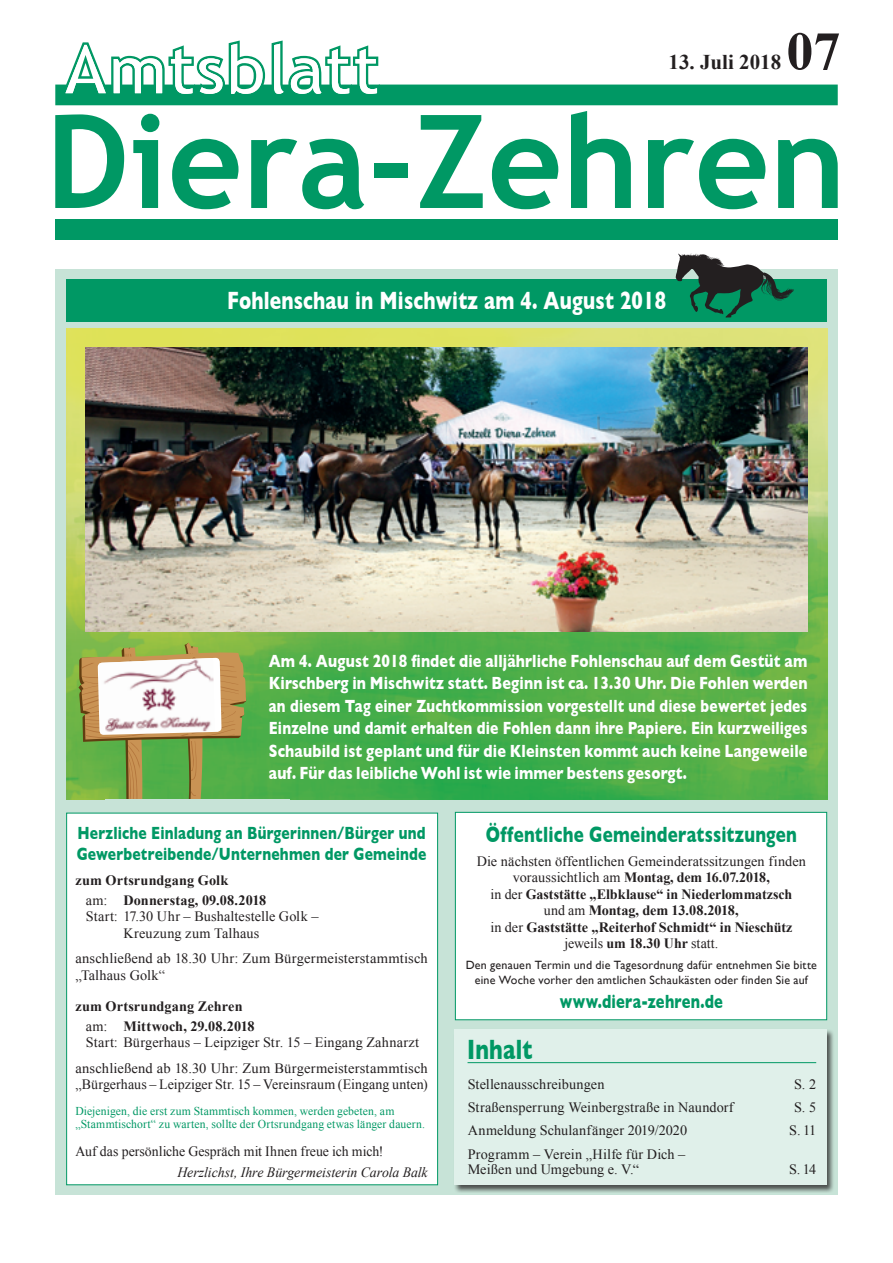
<style>
.page{position:relative;width:893px;height:1263px;background:#fff}
.page>*{position:absolute;margin:0;border:0;box-sizing:border-box;transform-origin:0 0}
.t1{font:700 54px "Times New Roman";color:#231f20}
.t2{font:700 28.5px "Gill Sans";letter-spacing:.015em;color:#009864;scale:.75 1}
.t3{font:700 25.5px "Gill Sans";letter-spacing:.01em;color:#fff;scale:.75 1}
.t4{font:700 22.5px "Gill Sans";letter-spacing:.015em;color:#009864;scale:.75 1}
.t5{font:700 21px "Times New Roman";color:#231f20}
.t6{font:700 19.5px "Gill Sans";letter-spacing:.015em;color:#009864;scale:.75 1}
.t7{font:700 18px/22.5px "Gill Sans";letter-spacing:.01em;color:#fff;text-align:justify;scale:.8 1}
.t8{font:700 18px/21px "Gill Sans";letter-spacing:.015em;color:#009864;scale:.77 1}
.t9{font:14.25px/16.5px "Times New Roman";letter-spacing:.005em;color:#231f20}
.t10{font:700 14.25px/16.5px "Times New Roman";color:#231f20}
.t11{font:italic 14.25px "Times New Roman";letter-spacing:-.005em;color:#231f20}
.t12{font:12px/13.5px "Times New Roman";letter-spacing:.01em;color:#009864}
.t13{font:12px/15px "Gill Sans";letter-spacing:.02em;color:#231f20;text-align:center}
.s1{font-weight:400}
.s2{font-style:inherit}
</style>
<div class="page">
<div style="left:55px;top:270px;width:783px;height:925px;background:#c7e3d7"></div>
<svg style="left:55px;top:114px;width:69px;height:94px"></svg>
<svg style="left:141px;top:114px;width:18px;height:18px"></svg>
<svg style="left:133px;top:140px;width:25px;height:68px"></svg>
<svg style="left:172px;top:139px;width:67px;height:70px"></svg>
<svg style="left:251px;top:139px;width:113px;height:70px"></svg>
<div style="left:374px;top:163px;width:34px;height:15px;background:#009864"></div>
<svg style="left:420px;top:115px;width:63px;height:93px"></svg>
<svg style="left:492px;top:139px;width:66px;height:70px"></svg>
<svg style="left:571px;top:111px;width:60px;height:97px"></svg>
<svg style="left:648px;top:139px;width:117px;height:70px"></svg>
<svg style="left:778px;top:139px;width:60px;height:69px"></svg>
<svg style="left:55px;top:41px;width:783px;height:64px"></svg>
<svg style="left:114px;top:58px;width:48px;height:35px"></svg>
<svg style="left:171px;top:49px;width:22px;height:45px"></svg>
<svg style="left:199px;top:58px;width:24px;height:36px"></svg>
<svg style="left:274px;top:44px;width:10px;height:50px"></svg>
<svg style="left:328px;top:49px;width:21px;height:45px"></svg>
<svg style="left:355px;top:49px;width:22px;height:45px"></svg>
<svg style="left:65px;top:45px;width:41px;height:48px"></svg>
<svg style="left:231px;top:44px;width:32px;height:50px"></svg>
<svg style="left:291px;top:58px;width:30px;height:36px"></svg>
<div style="left:55px;top:219px;width:783px;height:21px;background:#009864"></div>
<div style="left:453px;top:1028px;width:381px;height:165px;background:#231f20;opacity:.75"></div>
<div style="left:455px;top:1029px;width:372px;height:156px;background:#e0f0ea"></div>
<hr style="left:467px;top:1062px;width:349px;height:1px;background:#009864">
<div style="left:455px;top:812px;width:372px;height:208px;background:#fff;border:1px solid #009864"></div>
<div style="left:66px;top:279px;width:761px;height:43px;background:#009864"></div>
<div style="left:66px;top:813px;width:372px;height:372px;background:#fff;border:1px solid #009864"></div>
<img style="left:66px;top:329px;width:761px;height:470px">
<img style="left:86px;top:347px;width:721px;height:284px">
<svg style="left:676px;top:253px;width:118px;height:65px"></svg>
<svg style="left:78px;top:642px;width:168px;height:158px"></svg>
<img style="left:99px;top:658px;width:116px;height:76px">
<h1 class="t1" style="left:786px;top:14px;width:55px">07</h1>
<h3 class="t5" style="left:668px;top:48px;width:114px">13. Juli 2018</h3>
<h3 class="t3" style="left:227px;top:286px;width:587px">Fohlenschau in Mischwitz am 4. August 2018</h3>
<p class="t7" style="left:269px;top:649px;width:675px">Am 4. August 2018 findet die alljährliche Fohlenschau auf dem Gestüt am Kirschberg in Mischwitz statt. Beginn ist ca. 13.30 Uhr. Die Fohlen werden an diesem Tag einer Zuchtkommission vorgestellt und diese bewertet jedes Einzelne und damit erhalten die Fohlen dann ihre Papiere. Ein kurzweiliges Schaubild ist geplant und für die Kleinsten kommt auch keine Langeweile auf. Für das leibliche Wohl ist wie immer bestens gesorgt.</p>
<p class="t8" style="left:77px;top:822px;width:456px">Herzliche Einladung an Bürgerinnen/Bürger und<br>Gewerbetreibende/Unternehmen der Gemeinde</p>
<p class="t10" style="left:86px;top:870px;width:182px;line-height:19.5px;text-indent:-11px">zum Ortsrundgang Golk<br><span class="s1">am:</span> Donnerstag, 09.08.2018</p>
<p class="t9" style="left:123px;top:908px;width:197px;text-indent:-37px">Start: 17.30 Uhr – Bushaltestelle Golk –<br>Kreuzung zum Talhaus</p>
<p class="t9" style="left:75px;top:950px;width:354px">anschließend ab 18.30 Uhr: Zum Bürgermeisterstammtisch „Talhaus Golk“</p>
<p class="t10" style="left:86px;top:996px;width:170px;line-height:19.5px;text-indent:-11px">zum Ortsrundgang Zehren <span class="s1">am:</span> Mittwoch, 29.08.2018</p>
<p class="t9" style="left:75px;top:1030px;width:354px;line-height:25.5px;text-align:center">Start: Bürgerhaus – Leipziger Str. 15 – Eingang Zahnarzt anschließend ab 18.30 Uhr: Zum Bürgermeisterstammtisch</p>
<p class="t9" style="left:75px;top:1076px;width:354px">„Bürgerhaus – Leipziger Str. 15 – Vereinsraum (Eingang unten)</p>
<p class="t12" style="left:75px;top:1104px;width:351px">Diejenigen, die erst zum Stammtisch kommen, werden gebeten, am „Stammtischort“ zu warten, sollte der Ortsrundgang etwas länger dauern.</p>
<p class="t9" style="left:75px;top:1143px;width:310px">Auf das persönliche Gespräch mit Ihnen freue ich mich!</p>
<p class="t11" style="left:178px;top:1162px;width:252px">Herzlichst, Ihre Bürgermeisterin Carola Balk</p>
<h3 class="t4" style="left:486px;top:821px;width:417px">Öffentliche Gemeinderatssitzungen</h3>
<p class="t10" style="left:477px;top:852px;width:331px;text-align:center"><span class="s1">Die nächsten öffentlichen Gemeinderatssitzungen finden voraussichtlich am</span> Montag, dem 16.07.2018,<br><span class="s1">in der</span> Gaststätte „Elbklause“ in Niederlommatzsch<br><span class="s1">und am</span> Montag, dem 13.08.2018,<br><span class="s1">in der</span> Gaststätte „Reiterhof Schmidt“ in Nieschütz <span class="s1">jeweils</span> um 18.30 Uhr <span class="s1">statt.</span></p>
<p class="t13" style="left:466px;top:958px;width:353px">Den genauen Termin und die Tagesordnung dafür entnehmen Sie bitte eine Woche vorher den amtlichen Schaukästen oder finden Sie auf</p>
<h3 class="t6" style="left:560px;top:990px;width:219px">www.diera-zehren.de</h3>
<h2 class="t2" style="left:467px;top:1032px;width:89px">Inhalt</h2>
<p class="t9" style="left:468px;top:1076px;width:138px">Stellenausschreibungen</p>
<p class="t9" style="left:794px;top:1076px;width:24px">S. 2</p>
<p class="t9" style="left:468px;top:1099px;width:267px">Straßensperrung Weinbergstraße in Naundorf</p>
<p class="t9" style="left:794px;top:1099px;width:24px">S. 5</p>
<p class="t9" style="left:468px;top:1122px;width:221px">Anmeldung Schulanfänger 2019/2020</p>
<p class="t9" style="left:789px;top:1122px;width:29px">S. 11</p>
<p class="t9" style="left:468px;top:1146px;width:219px;line-height:15.8px">Programm – Verein „Hilfe für Dich –<br>Meißen und Umgebung e. V.<span class="s2">“</span></p>
<p class="t9" style="left:789px;top:1161px;width:29px">S. 14</p>
</div>
